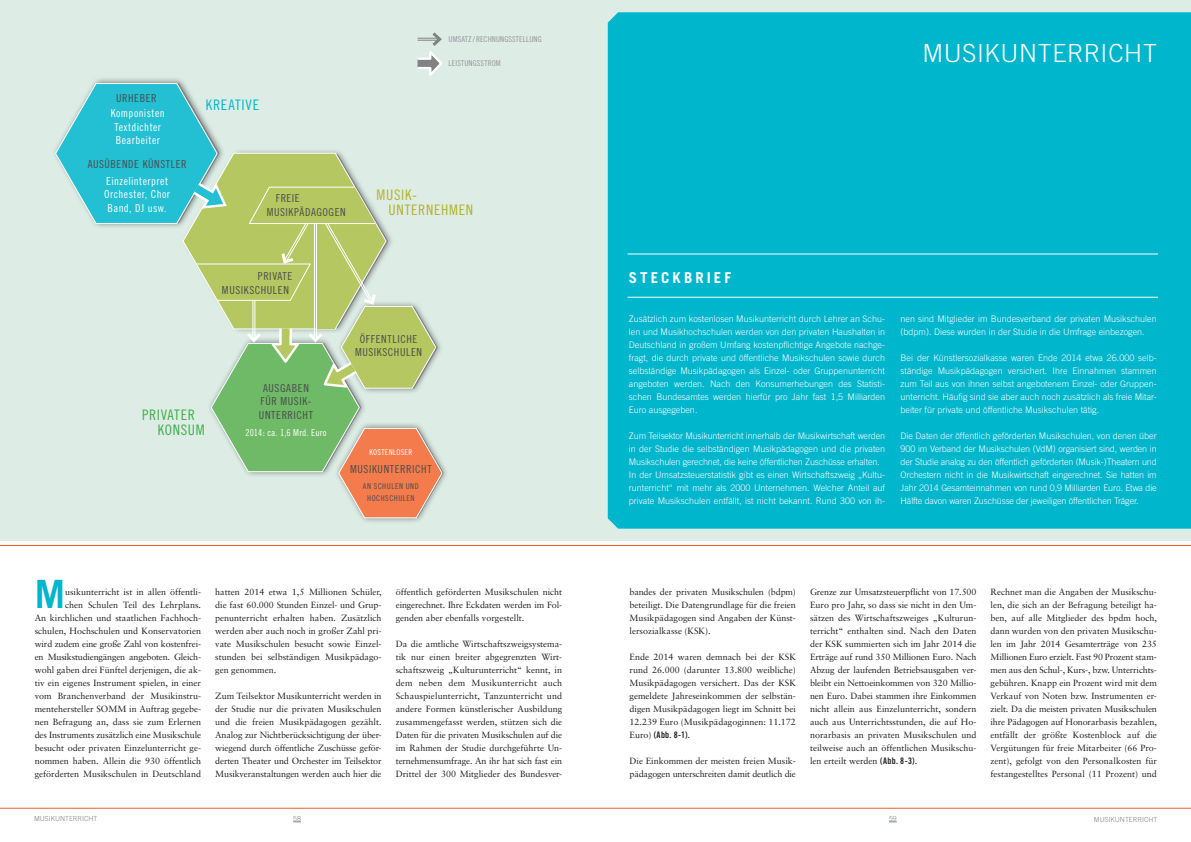
<style>
.page{position:relative;width:1191px;height:842px;background:#fff}
.page>*{position:absolute;margin:0;border:0;box-sizing:border-box;transform-origin:0 0}
.t1{font:700 39px "Trade Gothic";color:#00b6cc}
.t2{font:300 25px "Trade Gothic LT";letter-spacing:.025em;color:#fff}
.t3{font:700 15px "Trade Gothic";letter-spacing:.2em;color:#fff}
.t4{font:14.5px/15.5px "Trade Gothic Cond Eighteen";letter-spacing:.05em;color:#b4b12a}
.t5{font:14.5px "Trade Gothic Cond Eighteen";letter-spacing:.045em;color:#40ae49}
.t6{font:14.5px "Trade Gothic Cond Eighteen";letter-spacing:.06em;color:#00b6cc}
.t7{font:11px/13.5px "Trade Gothic Cond Eighteen";letter-spacing:.055em;color:#4b4c4d}
.t8{font:11px/13.5px "Trade Gothic Cond Eighteen";letter-spacing:.045em;color:#fff;text-align:center}
.t9{font:9.5px "Trade Gothic Cond Eighteen";letter-spacing:.015em;color:#fff}
.t10{font:9px/13px "Sabon";color:#231f20;text-align:justify}
.t11{font:300 9px/13px "Trade Gothic LT";color:#fff;text-align:justify}
.t12{font:9px "Trade Gothic LT Bold Cond Twenty";color:#231f20}
.t13{font:8px "Trade Gothic Cond Eighteen";letter-spacing:.02em;color:#939598}
.t14{font:8px "Trade Gothic Cond Eighteen";letter-spacing:.065em;color:#4b4c4d}
.t15{font:8px "Trade Gothic Cond Eighteen";letter-spacing:.04em;color:#fff}
.t16{font:300 7px "Trade Gothic LT";color:#808285}
.s1{font-family:"Sabon"}
.s2{font-family:"Trade Gothic LT Bold Cond Twenty"}
</style>
<div class="page">
<div style="left:0;top:0;width:1191px;height:540px;background:#ddede6"></div>
<hr style="left:0;top:545px;width:1191px;height:1px;background:#f15929">
<hr style="left:0;top:808px;width:1191px;height:1px;background:#f15929">
<div style="left:608px;top:12px;width:583px;height:517px;background:#00b6cc"></div>
<hr style="left:627px;top:254px;width:530px;height:1px;background:#fff">
<hr style="left:627px;top:297px;width:530px;height:1px;background:#fff">
<div style="left:334px;top:422px;width:115px;height:102px;background:#4b4c4d;opacity:.75"></div>
<svg style="left:54px;top:32px;width:390px;height:486px"></svg>
<p class="t7" style="left:116px;top:91px;width:36px">URHEBER</p>
<p class="t8" style="left:111px;top:106px;width:55px">KOMPONISTEN<br>TEXTDICHTER<br>BEARBEITER</p>
<p class="t7" style="left:88px;top:157px;width:90px">AUSÜBENDE KÜNSTLER</p>
<p class="t8" style="left:104px;top:174px;width:67px">EINZELINTERPRET<br>ORCHESTER, CHOR<br>BAND, DJ USW.</p>
<h3 class="t6" style="left:206px;top:96px;width:55px">KREATIVE</h3>
<p class="t7" style="left:267px;top:192px;width:69px;text-indent:9px">FREIE<br>MUSIKPÄDAGOGEN</p>
<p class="t13" style="left:448px;top:34px;width:95px">UMSATZ/RECHNUNGSSTELLUNG</p>
<p class="t13" style="left:448px;top:58px;width:54px">LEISTUNGSSTROM</p>
<h3 class="t4" style="left:388px;top:187px;width:86px;text-indent:-12px">MUSIK-<br>UNTERNEHMEN</h3>
<p class="t7" style="left:222px;top:269px;width:71px;text-indent:36px">PRIVATE<br>MUSIKSCHULEN</p>
<p class="t7" style="left:260px;top:381px;width:52px">AUSGABEN<br>FÜR MUSIK-</p>
<h3 class="t5" style="left:142px;top:406px;width:54px">PRIVATER</h3>
<p class="t7" style="left:259px;top:408px;width:56px">UNTERRICHT</p>
<h3 class="t5" style="left:158px;top:422px;width:47px">KONSUM</h3>
<p class="t9" style="left:245px;top:427px;width:82px">2014: CA. 1,6 MRD. EURO</p>
<p class="t7" style="left:355px;top:332px;width:52px;text-indent:5px">ÖFFENTLICHE<br>MUSIKSCHULEN</p>
<p class="t15" style="left:369px;top:448px;width:40px">KOSTENLOSER</p>
<p class="t7" style="left:350px;top:462px;width:83px">MUSIKUNTERRICHT</p>
<p class="t14" style="left:363px;top:481px;width:16px">AN SCHULEN</p>
<p class="t14" style="left:406px;top:481px;width:15px">UN D</p>
<p class="t14" style="left:367px;top:493px;width:28px">HOCHSCHULEN</p>
<h2 class="t2" style="left:922px;top:38px;width:234px">MUSIKUnterrichT</h2>
<h3 class="t3" style="left:629px;top:268px;width:104px">STECKBRIEF</h3>
<p class="t11" style="left:629px;top:312px;width:258px">Zusätzlich zum kostenlosen Musikunterricht durch Lehrer an Schu&shy;len und Musikhochschulen werden von den privaten Haushalten in Deutschland in großem Umfang kostenpflichtige Angebote nachge&shy;fragt, die durch private und öffentliche Musikschulen sowie durch selbständige Musikpädagogen als Einzel- oder Gruppenunterricht angeboten werden. Nach den Konsumerhebungen des Statisti&shy;schen Bundesamtes werden hierfür pro Jahr fast 1,5 Milliarden Euro ausgegeben.</p>
<p class="t11" style="left:629px;top:429px;width:258px;text-align:left">Zum Teilsektor Musikunterricht innerhalb der Musikwirtschaft werden in der Studie die selbständigen Musikpädagogen und die privaten Musikschulen gerechnet, die keine öffentlichen Zuschüsse erhalten.<br>In der Umsatzsteuerstatistik gibt es einen Wirtschaftszweig „Kultu&shy;runterricht“ mit mehr als 2000 Unternehmen. Welcher Anteil auf private Musikschulen entfällt, ist nicht bekannt. R und 300 von ih-</p>
<p class="t11" style="left:900px;top:312px;width:258px">nen sind Mitglieder im Bundesverband der privaten Musikschulen (bdpm). Diese wurden in der Studie in die Umfrage einbezogen.</p>
<p class="t11" style="left:900px;top:351px;width:258px">Bei der Künstlersozialkasse waren Ende 2014 etwa 26.000 selb&shy;ständige Musikpädagogen versichert. Ihre Einnahmen stammen zum Teil aus von ihnen selbst angebotenem Einzel- oder Gruppen&shy;unterricht. Häufig sind sie aber auch noch zusätzlich als freie Mitar&shy;beiter für private und öffentliche Musikschulen tätig.</p>
<p class="t11" style="left:900px;top:429px;width:258px">Die Daten der öffentlich geförderten Musikschulen, von denen über 900 im Verband der Musikschulen (VdM) organisiert sind, werden in der Studie analog zu den öffentlich geförderten (Musik-)Theatern und Orchestern nicht in die Musikwirtschaft eingerechnet. Sie hatten im Jahr 2014 Gesamteinnahmen von rund 0,9 Milliarden Euro. Etwa die Hälfte davon waren Zuschüsse der jeweiligen öffentlichen Träger.</p>
<h1 class="t1" style="left:35px;top:570px;width:32px">M</h1>
<p class="t10" style="left:396px;top:585px;width:168px">öffentlich geförderten Musikschulen nicht eingerechnet. Ihre Eckdaten werden im Fol&shy;genden aber ebenfalls vorgestellt.</p>
<p class="t10" style="left:396px;top:637px;width:168px">Da die amtliche Wirtschaftszweigsystema&shy;tik nur einen breiter abgegrenzten Wirt&shy;schaftszweig „Kulturunterricht“ kennt, in dem neben dem Musikunterricht auch Schauspielunterricht, Tanzunterricht und andere Formen künstlerischer Ausbildung zusammengefasst werden, stützen sich die Daten für die privaten Musikschulen auf die im Rahmen der Studie durchgeführte Un&shy;ternehmensumfrage. An ihr hat sich fast ein Drittel der 300 Mitglieder des Bundesver-</p>
<p class="t10" style="left:215px;top:585px;width:168px">hatten 2014 etwa 1,5 Millionen Schüler, die fast 60.000 Stunden Einzel- und Grup&shy;penunterricht erhalten haben. Zusätzlich werden aber auch noch in großer Zahl pri&shy;vate Musikschulen besucht sowie Einzel&shy;stunden bei selbständigen Musikpädago&shy;gen genommen.</p>
<p class="t10" style="left:215px;top:689px;width:168px">Zum Teilsektor Musikunterricht werden in der Studie nur die privaten Musikschulen und die freien Musikpädagogen gezählt.<br>Analog zur Nichtberücksichtigung der über&shy;wiegend durch öffentliche Zuschüsse geför&shy;derten Theater und Orchester im Teilsektor Musikveranstaltungen werden auch hier die</p>
<p class="t10" style="left:35px;top:585px;width:168px;text-align:right">usikunterricht ist in allen öffentli-<br>chen Schulen Teil des Lehrplans.<br>An kirchlichen und staatlichen Fachhoch&shy;schulen, Hochschulen und Konservatorien wird zudem eine große Zahl von kostenfrei&shy;en Musikstudiengängen angeboten. Gleich&shy;wohl gaben drei Fünftel derjenigen, die ak&shy;tiv ein eigenes Instrument spielen, in einer vom Branchenverband der Musikinstru&shy;mentehersteller SOMM in Auftrag gegebe&shy;nen Befragung an, dass sie zum Erlernen des Instruments zusätzlich eine Musikschule besucht oder privaten Einzelunterricht ge&shy;nommen haben. Allein die 930 öffentlich geförderten Musikschulen in Deutschland</p>
<p class="t10" style="left:629px;top:585px;width:168px">bandes der privaten Musikschulen (bdpm) beteiligt. Die Datengrundlage für die freien Musikpädagogen sind Angaben der Künst&shy;lersozialkasse (KSK).</p>
<p class="t10" style="left:629px;top:650px;width:168px">Ende 2014 waren demnach bei der KSK rund 26.000 (darunter 13.800 weibliche)<br>Musikpädagogen versichert. Das der KSK gemeldete Jahreseinkommen der selbstän&shy;digen Musikpädagogen liegt im Schnitt bei 12.239 Euro (Musikpädagoginnen: 11.172</p>
<p class="t12" style="left:629px;top:729px;width:62px"><span class="s1">Euro)</span> (Abb. 8-1).</p>
<p class="t10" style="left:629px;top:754px;width:168px">Die Einkommen der meisten freien Musik&shy;pädagogen unterschreiten damit deutlich die</p>
<p class="t10" style="left:810px;top:585px;width:168px">Grenze zur Umsatzsteuerpflicht von 17.500<br>Euro pro Jahr, so dass sie nicht in den Um&shy;sätzen des Wirtschaftszweiges „Kulturun&shy;terricht“ enthalten sind. Nach den Daten der KSK summierten sich im Jahr 2014 die Erträge auf rund 350 Millionen Euro. Nach Abzug der laufenden Betriebsausgaben ver&shy;bleibt ein Nettoeinkommen von 320 Millio&shy;nen Euro. Dabei stammen ihre Einkommen nicht allein aus Einzelunterricht, sondern auch aus Unterrichtsstunden, die auf Ho&shy;norarbasis an privaten Musikschulen und teilweise auch an öffentlichen Musikschu&shy;len erteilt werden <span class="s2">(Abb. 8-3)</span>.</p>
<p class="t10" style="left:990px;top:585px;width:168px">Rechnet man die Angaben der Musikschu&shy;len, die sich an der Befragung beteiligt ha&shy;ben, auf alle Mitglieder des bpdm hoch, dann wurden von den privaten Musikschu&shy;len im Jahr 2014 Gesamterträge von 235<br>Millionen Euro erzielt. Fast 90 Prozent stam&shy;men aus den Schul-, Kurs-, bzw. Unterrichts&shy;gebühren. Knapp ein Prozent wird mit dem Verkauf von Noten bzw. Instrumenten er&shy;zielt. Da die meisten privaten Musikschulen ihre Pädagogen auf Honorarbasis bezahlen, entfällt der größte Kostenblock auf die Vergütungen für freie Mitarbeiter (66 Pro&shy;zent), gefolgt von den Personalkosten für festangestelltes Personal (11 Prozent) und</p>
<p class="t16" style="left:34px;top:814px;width:65px">MUSIku nterricht</p>
<p class="t16" style="left:293px;top:814px;width:9px">58</p>
<p class="t16" style="left:889px;top:814px;width:9px">59</p>
<p class="t16" style="left:1093px;top:815px;width:65px">MUSIku nterricht</p>
</div>
